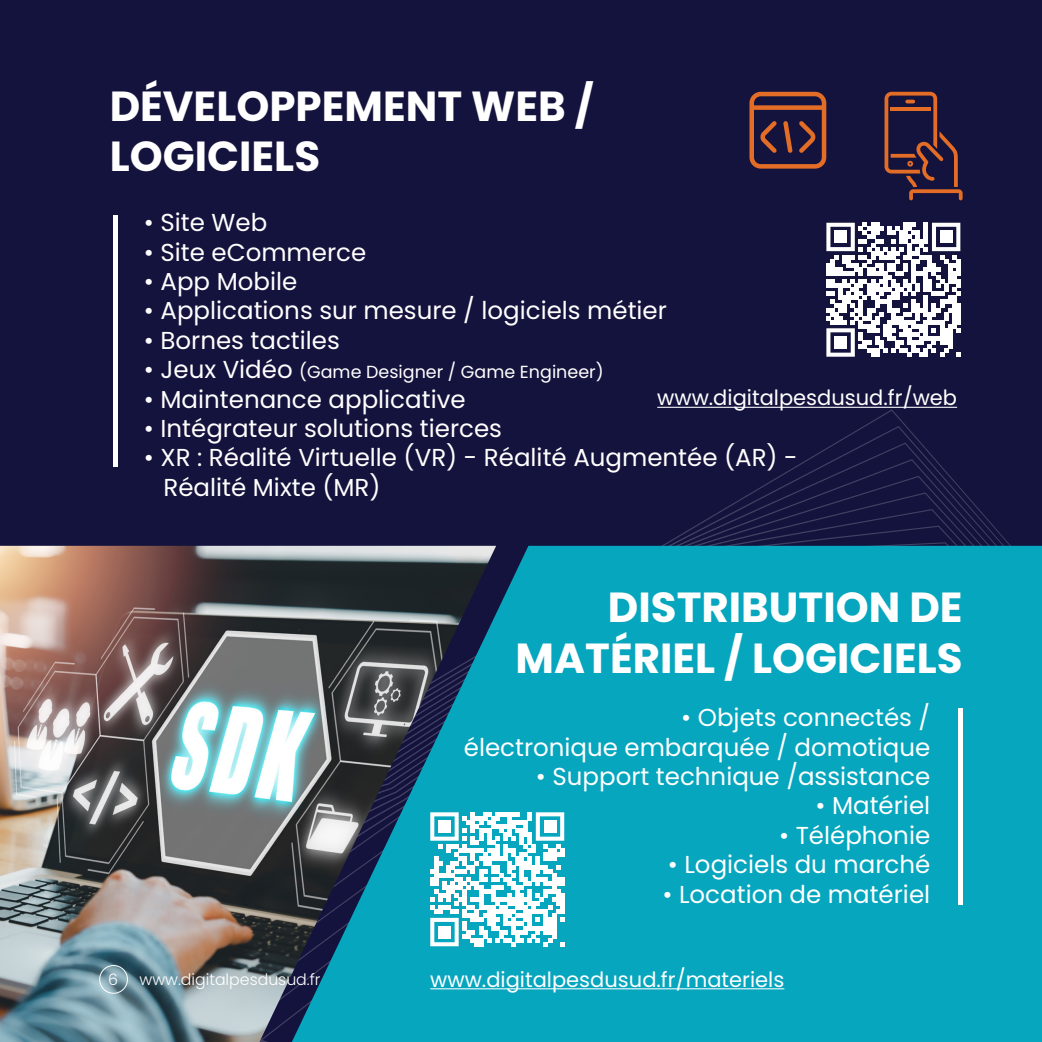
<style>
.page{position:relative;width:1042px;height:1042px;background:#14133d}
.page>*{position:absolute;margin:0;border:0;box-sizing:border-box;transform-origin:0 0}
.t1{font:700 42px/50.4px "Poppins";color:#fff;text-align:right}
.t2{font:24.5px/29.4px "Poppins";color:#fff}
.t3{font:21px "Poppins";color:#fff}
.t4{font:17.5px "Poppins";color:#fff}
.t5{font:300 15.75px "Poppins";color:#fff}
.s1{font-size:24.5px}
</style>
<div class="page">
<hr style="left:657px;top:407px;width:300px;height:1px;background:#fff">
<div style="left:113px;top:215px;width:5px;height:251px;background:#fff"></div>
<img style="left:0;top:546px;width:292px;height:496px">
<svg style="left:292px;top:546px;width:749px;height:496px;background:#1196ac"></svg>
<hr style="left:430px;top:988px;width:354px;height:1px;background:#fff">
<hr style="left:958px;top:708px;width:4px;height:196px;background:#fff">
<hr style="left:1041px;top:546px;width:1px;height:496px;background:#e36d26">
<svg style="left:749px;top:92px;width:77px;height:77px"></svg>
<svg style="left:884px;top:92px;width:78px;height:108px"></svg>
<svg style="left:826px;top:223px;width:134px;height:134px"></svg>
<div style="left:834px;top:336px;width:12px;height:13px;background:#fff"></div>
<svg style="left:430px;top:812px;width:134px;height:134px;background:#96d9e3"></svg>
<div style="left:438px;top:926px;width:12px;height:12px;background:#fff"></div>
<div style="left:99px;top:965px;width:29px;height:28px;border:1px solid #fff;border-radius:50%"></div>
<p class="t1" style="left:110px;top:81px;width:485px">DÉVELOPPEMENT WEB /</p>
<p class="t1" style="left:110px;top:132px;width:212px">LOGICIELS</p>
<p class="t2" style="left:144px;top:208px;width:125px">• Site Web</p>
<p class="t2" style="left:144px;top:237px;width:224px">• Site eCommerce</p>
<p class="t2" style="left:144px;top:267px;width:155px">• App Mobile</p>
<p class="t2" style="left:144px;top:296px;width:524px">• Applications sur mesure / logiciels métier</p>
<p class="t2" style="left:144px;top:326px;width:197px">• Bornes tactiles</p>
<p class="t4" style="left:144px;top:362px;width:461px"><span class="s1">• Jeux Vidéo</span> (Game Designer / Game Engineer)</p>
<p class="t2" style="left:144px;top:384px;width:323px">• Maintenance applicative</p>
<p class="t2" style="left:144px;top:414px;width:360px">• Intégrateur solutions tierces</p>
<p class="t2" style="left:163px;top:443px;width:636px;text-indent:-20px">• XR : Réalité Virtuelle (VR) - Réalité Augmentée (AR) -<br>Réalité Mixte (MR)</p>
<p class="t3" style="left:657px;top:386px;width:301px">www.digitalpesdusud.fr/web</p>
<p class="t1" style="left:516px;top:582px;width:448px">DISTRIBUTION DE<br>MATÉRIEL / LOGICIELS</p>
<p class="t2" style="left:464px;top:703px;width:468px;text-align:right">• Objets connectés /<br>électronique embarquée / domotique</p>
<p class="t2" style="left:536px;top:762px;width:396px">• Support technique /assistance</p>
<p class="t2" style="left:815px;top:791px;width:116px">• Matériel</p>
<p class="t2" style="left:779px;top:820px;width:153px">• Téléphonie</p>
<p class="t2" style="left:668px;top:850px;width:264px">• Logiciels du marché</p>
<p class="t2" style="left:662px;top:879px;width:269px">• Location de matériel</p>
<p class="t5" style="left:108px;top:970px;width:11px">6</p>
<p class="t5" style="left:139px;top:970px;width:183px">www.digitalpesdusud.fr</p>
<p class="t3" style="left:430px;top:967px;width:355px">www.digitalpesdusud.fr/materiels</p>
</div>
